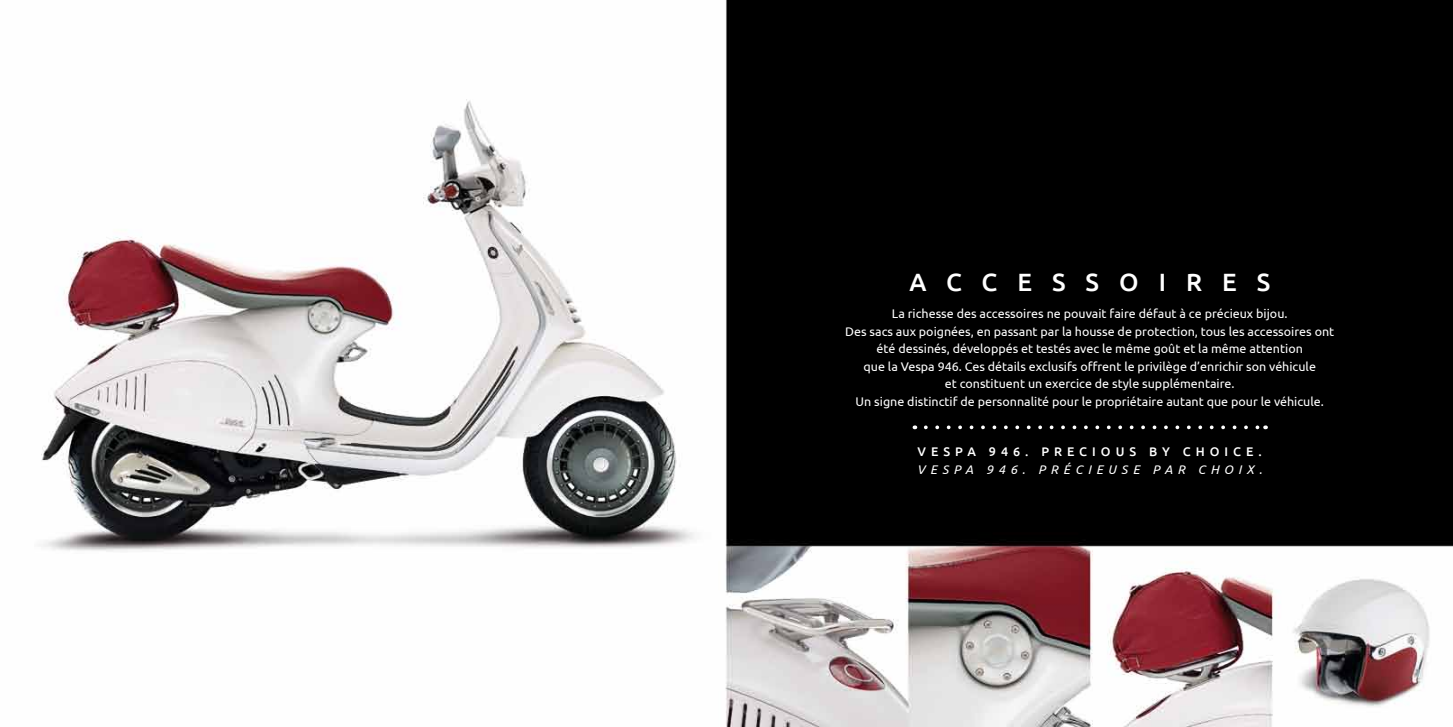
<style>
.page{position:relative;width:1453px;height:727px;background:#fff}
.page>*{position:absolute;margin:0;border:0;box-sizing:border-box;transform-origin:0 0}
.t1{font:500 25px "Ubuntu";letter-spacing:.8em;color:#fff}
.t2{font:12.5px/17.5px "Ubuntu";color:#fff;text-align:center}
.t3{font:italic 12.5px "Ubuntu";letter-spacing:.4em;color:#fff}
.t4{font:500 12.5px "Ubuntu";letter-spacing:.4em;color:#fff}
</style>
<div class="page">
<img style="left:41px;top:0;width:1412px;height:726px">
<svg style="left:926px;top:425px;width:333px;height:4px"></svg>
<h1 class="t1" style="left:909px;top:266px;width:362px">ACCESSOIRES</h1>
<p class="t2" style="left:845px;top:304px;width:490px">La richesse des accessoires ne pouvait faire défaut à ce précieux bijou.<br>Des sacs aux poignées, en passant par la housse de protection, tous les accessoires ont été dessinés, développés et testés avec le même goût et la même attention<br>que la Vespa 946. Ces détails exclusifs offrent le privilège d’enrichir son véhicule<br>et constituent un exercice de style supplémentaire.<br>Un signe distinctif de personnalité pour le propriétaire autant que pour le véhicule.</p>
<p class="t4" style="left:917px;top:443px;width:346px">VESPA 946. PRECIOUS BY CHOICE.</p>
<p class="t3" style="left:917px;top:462px;width:346px">VESPA 946. PRÉCIEUSE PAR CHOIX.</p>
</div>
